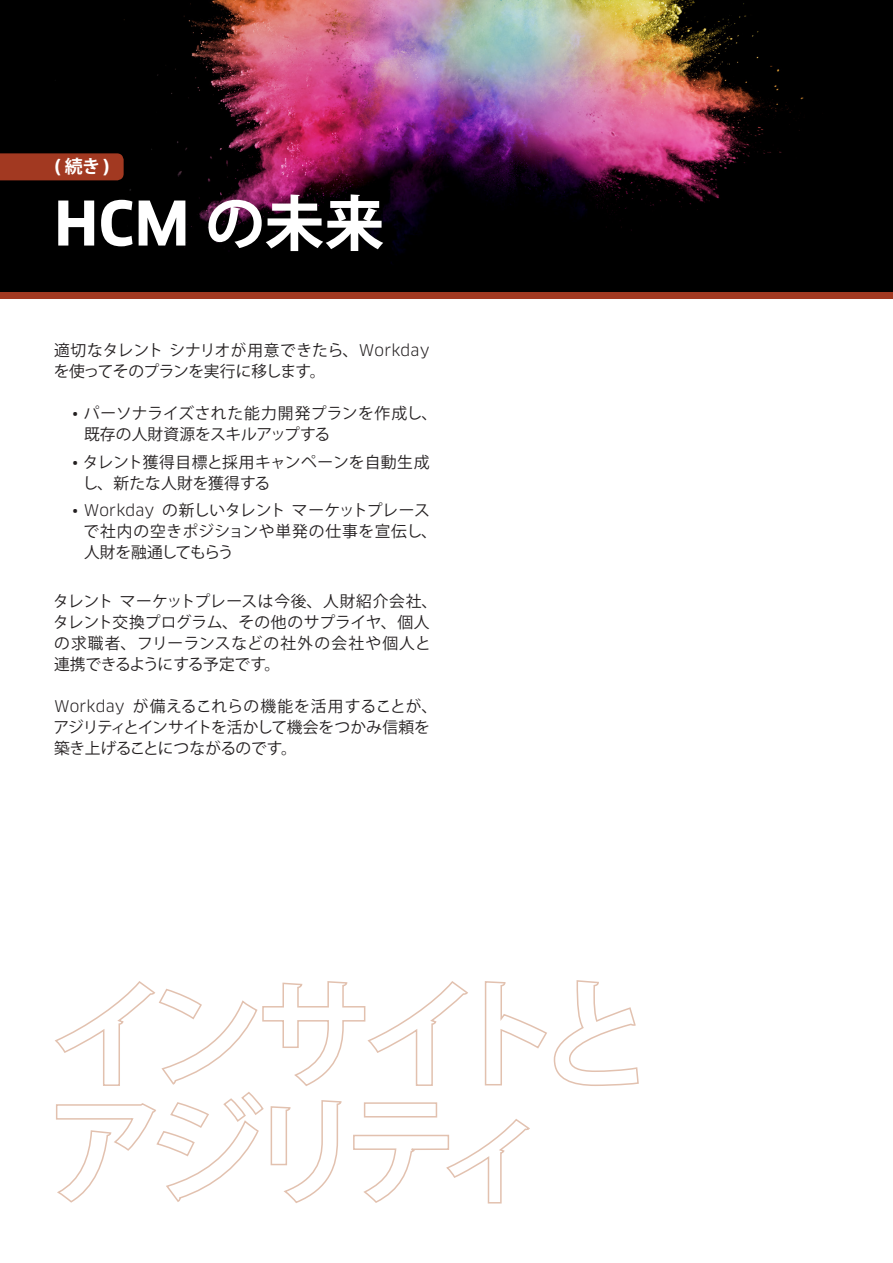
<style>
.page{position:relative;width:893px;height:1263px;background:#fff}
.page>*{position:absolute;margin:0;border:0;box-sizing:border-box;transform-origin:0 0}
.Paper_Title{font:700 60px "Clan OT";color:#fff}
.t1{font:700 18px "Clan OT";color:#fff}
.Body_Copy{font:15.75px/21px "Koz Go Pro";color:#231f20}
.s1{font-family:"Koz Go Pro"}
.s2{font-family:"Clan OT"}
</style>
<div class="page">
<img style="left:0;top:0;width:893px;height:292px">
<div style="left:0;top:153px;width:124px;height:27px;background:#a23921"></div>
<svg style="left:55px;top:980px;width:584px;height:224px"></svg>
<div style="left:0;top:292px;width:893px;height:7px;background:#a23921"></div>
<p class="t1" style="left:54px;top:156px;width:58px">(<span class="s1">続き</span>)</p>
<p class="Paper_Title" style="left:54px;top:189px;width:332px">HCM <span class="s1">の未来</span></p>
<p class="Body_Copy" style="left:54px;top:340px;width:377px">適切なタレントシナリオが用意できたら、<span class="s2">Workday</span>を使ってそのプランを実行に移します。</p>
<p class="Body_Copy" style="left:84px;top:403px;width:355px;text-indent:-12px"><span class="s2">•</span> パーソナライズされた能力開発プランを作成し、既存の人財資源をスキルアップする</p>
<p class="Body_Copy" style="left:82px;top:452px;width:349px;text-indent:-10px"><span class="s2">•</span> タレント獲得目標と採用キャンペーンを自動生成し、新たな人財を獲得する</p>
<p class="Body_Copy" style="left:84px;top:501px;width:355px;text-indent:-12px"><span class="s2">• Workday</span> の新しいタレントマーケットプレースで社内の空きポジションや単発の仕事を宣伝し、人財を融通してもらう</p>
<p class="Body_Copy" style="left:53px;top:591px;width:385px">タレントマーケットプレースは今後、人財紹介会社、タレント交換プログラム、その他のサプライヤ、個人の求職者、フリーランスなどの社外の会社や個人と連携できるようにする予定です。</p>
<p class="Body_Copy" style="left:53px;top:696px;width:385px"><span class="s2">Workday</span> が備えるこれらの機能を活用することが、アジリティとインサイトを活かして機会をつかみ信頼を築き上げることにつながるのです。</p>
</div>
